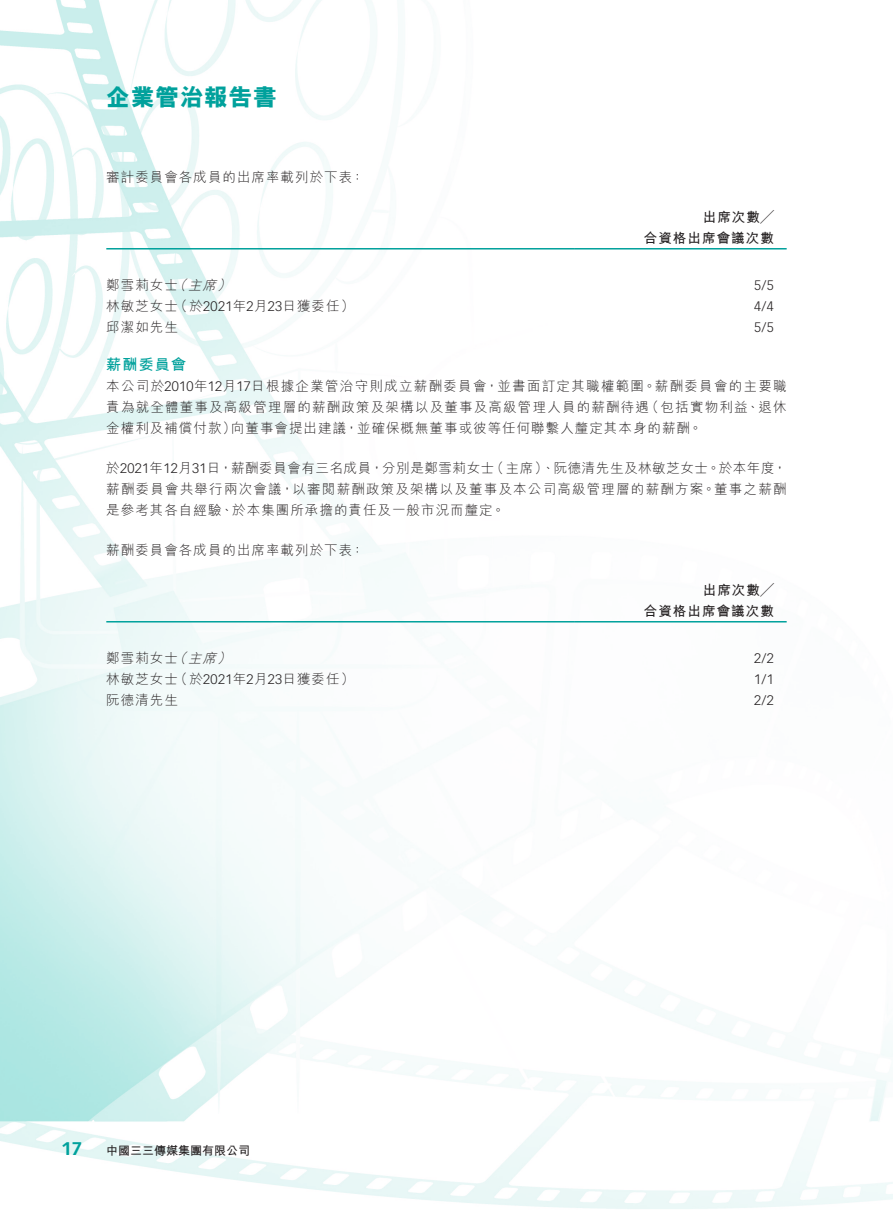
<style>
.page{position:relative;width:893px;height:1212px;background:#fff}
.page>*{position:absolute;margin:0;border:0;box-sizing:border-box;transform-origin:0 0}
.t1{font:800 24px "M Hei HK";letter-spacing:.02em;color:#00a19c}
.t2{font:700 18px "Vectora LT Std";color:#00a19c}
.t3{font:700 15px "M Hei HK";letter-spacing:.08em;color:#00a19c}
.t4{font:300 13.5px/21px "M Hei HK";letter-spacing:.075em;color:#231f20;text-align:justify}
.t5{font:700 13.5px/21px "M Hei HK";letter-spacing:.08em;color:#231f20;text-align:right}
.t6{font:300 13.5px "Vectora LT Std";color:#231f20}
.t7{font:700 12px "M Hei HK";color:#231f20}
.s1{font-style:italic}
.s2{font-family:"Vectora LT Std"}
</style>
<div class="page">
<img style="left:0;top:0;width:893px;height:1209px">
<hr style="left:106px;top:248px;width:468px;height:1px;background:#00a19c">
<hr style="left:574px;top:248px;width:213px;height:1px;background:#00a19c">
<hr style="left:106px;top:621px;width:468px;height:1px;background:#00a19c">
<hr style="left:574px;top:621px;width:213px;height:1px;background:#00a19c">
<h1 class="t1" style="left:106px;top:85px;width:172px">企業管治報告書</h1>
<p class="t4" style="left:106px;top:166px;width:260px">審計委員會各成員的出席率載列於下表：</p>
<p class="t5" style="left:644px;top:206px;width:132px">出席次數╱<br>合資格出席會議次數</p>
<p class="t4" style="left:106px;top:274px;width:129px">鄭雪莉女士<span class="s1">（主席）</span></p>
<p class="t6" style="left:754px;top:277px;width:21px">5/5</p>
<p class="t4" style="left:106px;top:295px;width:249px">林敏芝女士（於<span class="s2">2021</span>年<span class="s2">2</span>月<span class="s2">23</span>日獲委任）</p>
<p class="t6" style="left:754px;top:298px;width:21px">4/4</p>
<p class="t4" style="left:106px;top:316px;width:73px">邱潔如先生</p>
<p class="t6" style="left:754px;top:319px;width:21px">5/5</p>
<p class="t3" style="left:106px;top:353px;width:81px">薪酬委員會</p>
<p class="t4" style="left:106px;top:375px;width:682px">本公司於<span class="s2">2010</span>年<span class="s2">12</span>月<span class="s2">17</span>日根據企業管治守則成立薪酬委員會，並書面訂定其職權範圍。薪酬委員會的主要職責為就全體董事及高級管理層的薪酬政策及架構以及董事及高級管理人員的薪酬待遇（包括實物利益、退休金權利及補償付款）向董事會提出建議，並確保概無董事或彼等任何聯繫人釐定其本身的薪酬。</p>
<p class="t4" style="left:106px;top:457px;width:682px">於<span class="s2">2021</span>年<span class="s2">12</span>月<span class="s2">31</span>日，薪酬委員會有三名成員，分別是鄭雪莉女士（主席）、阮德清先生及林敏芝女士。於本年度，薪酬委員會共舉行兩次會議，以審閱薪酬政策及架構以及董事及本公司高級管理層的薪酬方案。董事之薪酬是參考其各自經驗、於本集團所承擔的責任及一般市況而釐定。</p>
<p class="t4" style="left:106px;top:539px;width:260px">薪酬委員會各成員的出席率載列於下表：</p>
<p class="t5" style="left:644px;top:579px;width:132px">出席次數╱<br>合資格出席會議次數</p>
<p class="t4" style="left:106px;top:647px;width:129px">鄭雪莉女士<span class="s1">（主席）</span></p>
<p class="t6" style="left:754px;top:650px;width:21px">2/2</p>
<p class="t4" style="left:106px;top:668px;width:249px">林敏芝女士（於<span class="s2">2021</span>年<span class="s2">2</span>月<span class="s2">23</span>日獲委任）</p>
<p class="t6" style="left:754px;top:671px;width:21px">1/1</p>
<p class="t4" style="left:106px;top:689px;width:73px">阮德清先生</p>
<p class="t6" style="left:754px;top:692px;width:21px">2/2</p>
<h2 class="t2" style="left:61px;top:1137px;width:23px">17</h2>
<p class="t7" style="left:106px;top:1141px;width:145px">中國三三傳媒集團有限公司</p>
</div>
